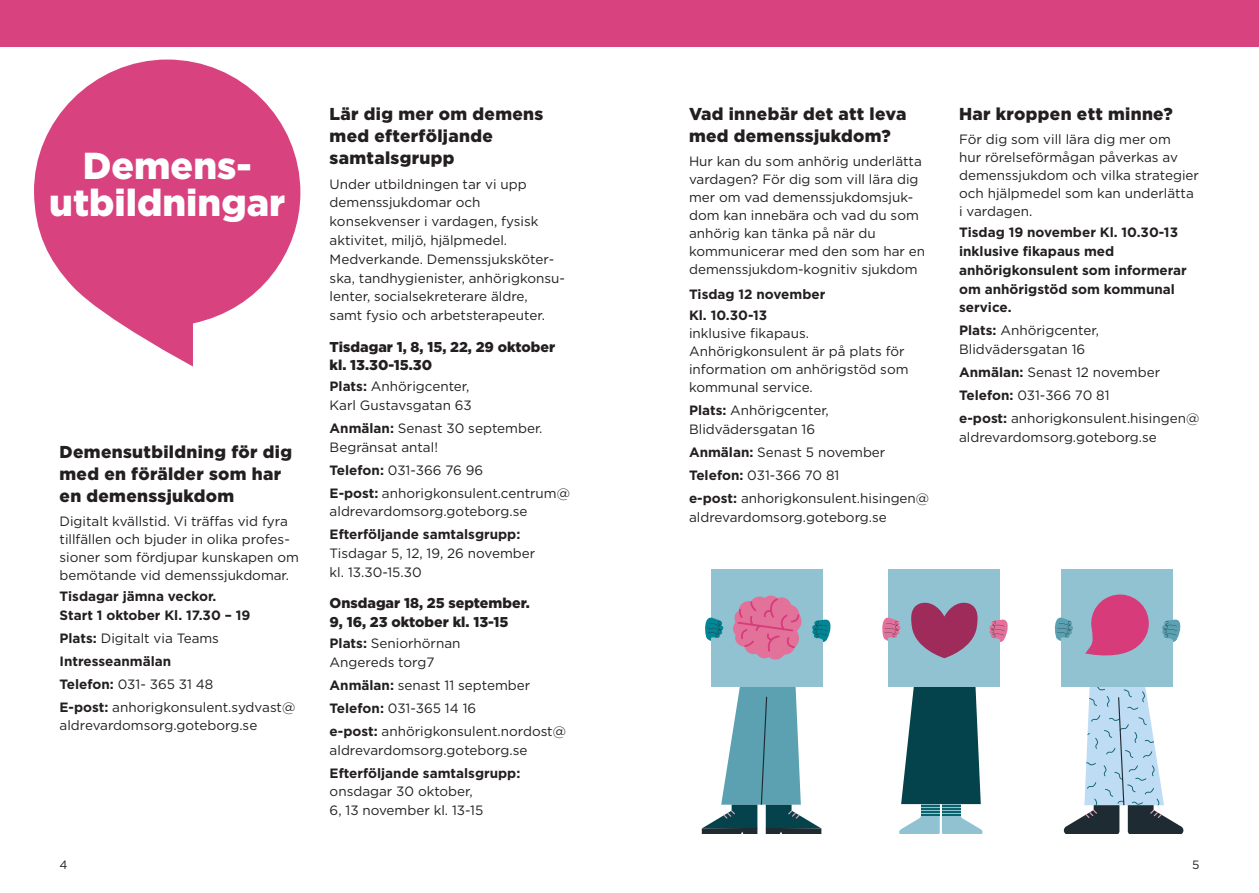
<style>
.page{position:relative;width:1259px;height:893px;background:#fff}
.page>*{position:absolute;margin:0;border:0;box-sizing:border-box;transform-origin:0 0}
.Rubrik_1_Mötesplats_-_vit{font:900 37.5px/37.5px "Gotham";color:#fff;text-align:center}
.Aktivitetsrubrik{font:900 17.25px/21.8px "Gotham";letter-spacing:.02em;color:#231f20}
.Aktivitetsrubrik_flera_tillfällen{font:900 14.25px/18.8px "Gotham";color:#231f20}
.Plats__kostnad_och_anmälan{font:13.5px/18.8px "Gotham";color:#231f20}
.Brödtext{font:13.5px/18px "Gotham";color:#231f20}
.Datum_och_tid{font:700 13.5px/18.8px "Gotham";color:#231f20}
.Datum_och_tid-2{font:13.5px/18px "Gotham";color:#231f20}
.Brödtext-2{font:700 13.5px "Gotham";color:#231f20}
.Plats__kostnad_och_anmälan-2{font:700 13.5px "Gotham";color:#231f20}
.t1{font:12px "Gotham";color:#231f20}
.s1{font-weight:700}
</style>
<div class="page">
<div style="left:0;top:0;width:1259px;height:47px;background:#d8437f"></div>
<svg style="left:34px;top:60px;width:266px;height:306px;fill:#d8437f"></svg>
<div style="left:711px;top:570px;width:111px;height:117px;background:#90c2d2"></div>
<svg style="left:733px;top:595px;width:69px;height:64px"></svg>
<svg style="left:702px;top:687px;width:119px;height:146px"></svg>
<svg style="left:705px;top:617px;width:18px;height:24px"></svg>
<svg style="left:812px;top:619px;width:19px;height:24px"></svg>
<div style="left:889px;top:570px;width:111px;height:117px;background:#90c2d2"></div>
<svg style="left:882px;top:617px;width:18px;height:26px"></svg>
<svg style="left:989px;top:619px;width:19px;height:23px"></svg>
<svg style="left:911px;top:602px;width:67px;height:56px"></svg>
<svg style="left:899px;top:687px;width:83px;height:146px"></svg>
<div style="left:1061px;top:570px;width:111px;height:117px;background:#90c2d2"></div>
<svg style="left:1054px;top:617px;width:19px;height:24px"></svg>
<svg style="left:1162px;top:619px;width:19px;height:24px"></svg>
<svg style="left:1085px;top:594px;width:64px;height:62px"></svg>
<svg style="left:1063px;top:687px;width:120px;height:146px"></svg>
<p class="Rubrik_1_Mötesplats_-_vit" style="left:49px;top:146px;width:237px">Demens&shy;utbildningar</p>
<p class="Aktivitetsrubrik" style="left:60px;top:441px;width:234px">Demensutbildning för dig med en förälder som har en demenssjukdom</p>
<p class="Brödtext" style="left:60px;top:512px;width:241px">Digitalt kvällstid. Vi träffas vid fyra tillfällen och bjuder in olika profes&shy;sioner som fördjupar kunskapen om bemötande vid demenssjukdomar.</p>
<p class="Datum_och_tid" style="left:60px;top:587px;width:192px">Tisdagar jämna veckor.<br>Start 1 oktober Kl. 17.30 – 19</p>
<p class="Plats__kostnad_och_anmälan" style="left:60px;top:628px;width:161px"><span class="s1">Plats:</span> Digitalt via Teams</p>
<p class="Plats__kostnad_och_anmälan-2" style="left:60px;top:652px;width:113px">Intresseanmälan</p>
<p class="Plats__kostnad_och_anmälan" style="left:60px;top:674px;width:155px"><span class="s1">Telefon:</span> 031- 365 31 48</p>
<p class="Plats__kostnad_och_anmälan" style="left:60px;top:697px;width:237px"><span class="s1">E-post:</span> anhorigkonsulent.sydvast@ aldrevardomsorg.goteborg.se</p>
<p class="Aktivitetsrubrik" style="left:330px;top:103px;width:215px">Lär dig mer om demens med efterföljande samtalsgrupp</p>
<p class="Brödtext" style="left:330px;top:174px;width:237px;line-height:18.8px">Under utbildningen tar vi upp demenssjukdomar och konsekvenser i vardagen, fysisk aktivitet, miljö, hjälpmedel.<br>Medverkande. Demenssjuksköter&shy;ska, tandhygienister, anhörigkonsu&shy;lenter, socialsekreterare äldre,<br>samt fysio och arbetsterapeuter.</p>
<p class="Aktivitetsrubrik_flera_tillfällen" style="left:330px;top:337px;width:227px">Tisdagar 1, 8, 15, 22, 29 oktober kl. 13.30-15.30</p>
<p class="Plats__kostnad_och_anmälan" style="left:330px;top:377px;width:144px"><span class="s1">Plats:</span> Anhörigcenter,<br>Karl Gustavsgatan 63</p>
<p class="Plats__kostnad_och_anmälan" style="left:330px;top:418px;width:214px"><span class="s1">Anmälan:</span> Senast 30 september.<br>Begränsat antal!</p>
<p class="Plats__kostnad_och_anmälan" style="left:330px;top:460px;width:155px"><span class="s1">Telefon:</span> 031-366 76 96</p>
<p class="Plats__kostnad_och_anmälan" style="left:330px;top:483px;width:242px"><span class="s1">E-post:</span> anhorigkonsulent.centrum@ aldrevardomsorg.goteborg.se</p>
<p class="Plats__kostnad_och_anmälan" style="left:330px;top:525px;width:207px"><span class="s1">Efterföljande samtalsgrupp:<br></span>Tisdagar 5, 12, 19, 26 november kl. 13.30-15.30</p>
<p class="Aktivitetsrubrik_flera_tillfällen" style="left:330px;top:594px;width:202px">Onsdagar 18, 25 september.<br>9, 16, 23 oktober kl. 13-15</p>
<p class="Plats__kostnad_och_anmälan" style="left:330px;top:634px;width:132px"><span class="s1">Plats:</span> Seniorhörnan<br>Angereds torg7</p>
<p class="Plats__kostnad_och_anmälan" style="left:330px;top:675px;width:202px"><span class="s1">Anmälan:</span> senast 11 september</p>
<p class="Plats__kostnad_och_anmälan" style="left:330px;top:698px;width:148px"><span class="s1">Telefon:</span> 031-365 14 16</p>
<p class="Plats__kostnad_och_anmälan" style="left:330px;top:721px;width:238px"><span class="s1">e-post:</span> anhörigkonsulent.nordost@ aldrevardomsorg.goteborg.se</p>
<p class="Plats__kostnad_och_anmälan" style="left:330px;top:763px;width:192px"><span class="s1">Efterföljande samtalsgrupp: </span>onsdagar 30 oktober,<br>6, 13 november kl. 13-15</p>
<p class="Aktivitetsrubrik" style="left:689px;top:103px;width:219px">Vad innebär det att leva med demenssjukdom?</p>
<p class="Brödtext" style="left:689px;top:152px;width:238px">Hur kan du som anhörig underlätta vardagen? För dig som vill lära dig mer om vad demenssjukdomsjuk&shy;dom kan innebära och vad du som anhörig kan tänka på när du kommunicerar med den som har en demenssjukdom-kognitiv sjukdom</p>
<p class="Brödtext-2" style="left:689px;top:286px;width:138px">Tisdag 12 november</p>
<p class="Datum_och_tid-2" style="left:689px;top:306px;width:221px"><span class="s1">Kl. 10.30-13<br></span>inklusive fikapaus.<br>Anhörigkonsulent är på plats för information om anhörigstöd som kommunal service.</p>
<p class="Plats__kostnad_och_anmälan" style="left:689px;top:401px;width:141px"><span class="s1">Plats:</span> Anhörigcenter,<br>Blidvädersgatan 16</p>
<p class="Plats__kostnad_och_anmälan" style="left:689px;top:443px;width:198px"><span class="s1">Anmälan:</span> Senast 5 november</p>
<p class="Plats__kostnad_och_anmälan" style="left:689px;top:466px;width:152px"><span class="s1">Telefon:</span> 031-366 70 81</p>
<p class="Plats__kostnad_och_anmälan" style="left:689px;top:489px;width:242px"><span class="s1">e-post:</span> anhorigkonsulent.hisingen@ aldrevardomsorg.goteborg.se</p>
<p class="Aktivitetsrubrik" style="left:959px;top:103px;width:215px">Har kroppen ett minne?</p>
<p class="Brödtext" style="left:959px;top:130px;width:241px">För dig som vill lära dig mer om<br>hur rörelseförmågan påverkas av demenssjukdom och vilka strategier och hjälpmedel som kan underlätta i vardagen.</p>
<p class="Datum_och_tid" style="left:959px;top:223px;width:229px">Tisdag 19 november Kl. 10.30-13 inklusive fikapaus med anhörigkonsulent som informerar om anhörigstöd som kommunal service.</p>
<p class="Plats__kostnad_och_anmälan" style="left:959px;top:321px;width:141px"><span class="s1">Plats:</span> Anhörigcenter,<br>Blidvädersgatan 16</p>
<p class="Plats__kostnad_och_anmälan" style="left:959px;top:363px;width:203px"><span class="s1">Anmälan:</span> Senast 12 november</p>
<p class="Plats__kostnad_och_anmälan" style="left:959px;top:386px;width:152px"><span class="s1">Telefon:</span> 031-366 70 81</p>
<p class="Plats__kostnad_och_anmälan" style="left:959px;top:409px;width:242px"><span class="s1">e-post:</span> anhorigkonsulent.hisingen@ aldrevardomsorg.goteborg.se</p>
<p class="t1" style="left:60px;top:857px;width:10px">4</p>
<p class="t1" style="left:1192px;top:857px;width:9px">5</p>
</div>
